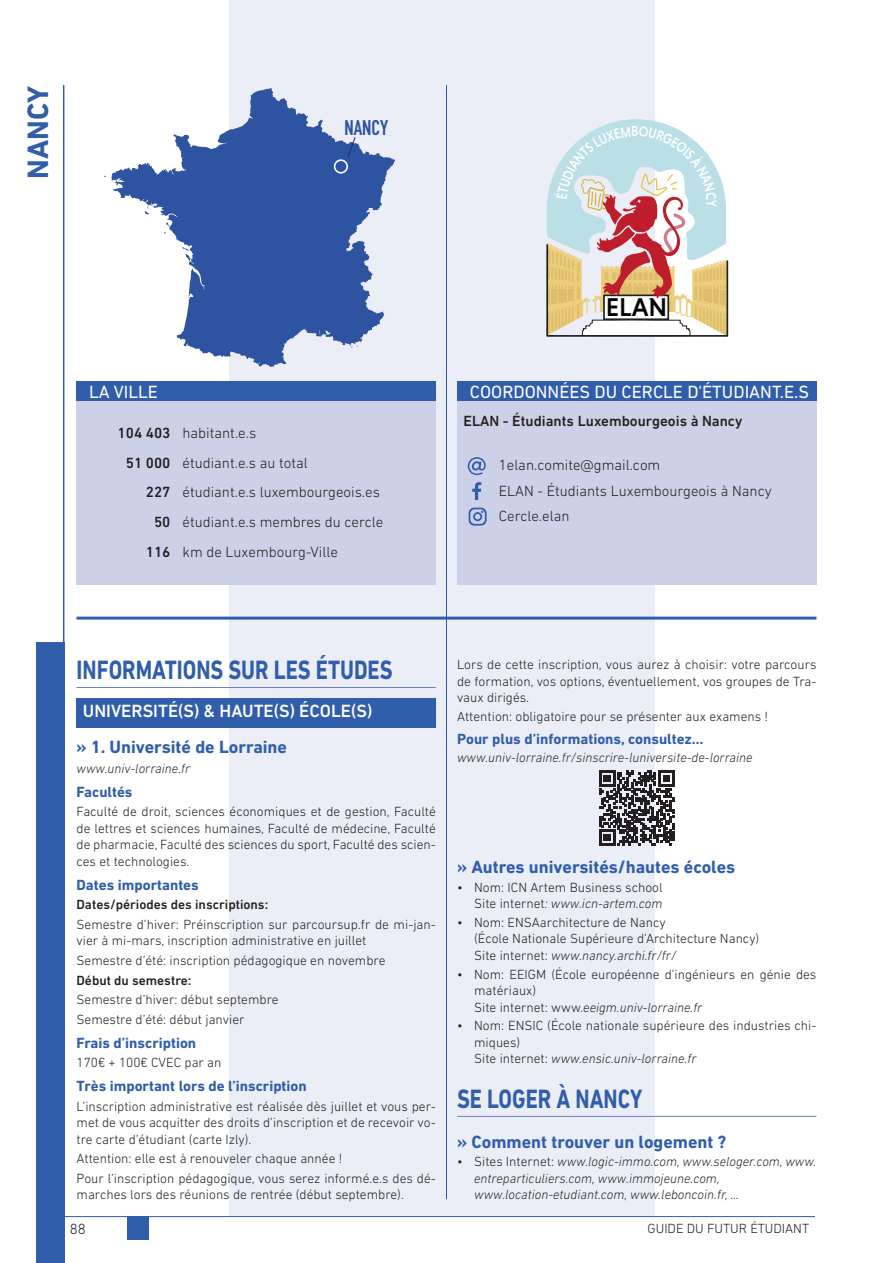
<style>
.page{position:relative;width:893px;height:1263px;background:#fff}
.page>*{position:absolute;margin:0;border:0;box-sizing:border-box;transform-origin:0 0}
.t1{font:700 30px "DIN Next LT Pro";color:#305eaa}
.t2{font:700 27px "DIN Next LT Pro";color:#305eaa;scale:.8 1}
.t3{font:500 26.25px "Niveau Grotesk";color:#040503}
.t4{font:700 20.85px "DIN Condensed";color:#2e53a1}
.t5{font:700 18px "DIN Next LT Pro";color:#305eaa}
.t6{font:18px "DIN Next LT Pro";color:#fff}
.t7{font:500 18px "DIN Next LT Pro";color:#fff}
.t8{font:300 15px/25.5px "DIN Next LT Pro";color:#231f20}
.t9{font:700 15px "DIN Next LT Pro";color:#305eaa}
.t10{font:500 15px "DIN Next LT Pro";color:#231f20}
.t11{font:300 13.5px/16.5px "DIN Next LT Pro";color:#231f20}
.t12{font:italic 300 13.5px/16.5px "DIN Next LT Pro";color:#231f20}
.t13{font:500 13.5px "DIN Next LT Pro";color:#231f20}
.s1{font-weight:500}
.s2{font-style:italic}
.s3{font-style:normal}
</style>
<div class="page">
<div style="left:230px;top:0;width:425px;height:1216px;background:#eceef7"></div>
<div style="left:128px;top:1216px;width:21px;height:24px;background:#305eaa"></div>
<hr style="left:64px;top:1216px;width:64px;height:1px;background:#305eaa">
<hr style="left:149px;top:1216px;width:666px;height:1px;background:#305eaa">
<div style="left:36px;top:642px;width:28px;height:621px;background:#305eaa"></div>
<hr style="left:63px;top:85px;width:1px;height:1178px;background:#305eaa">
<hr style="left:446px;top:85px;width:1px;height:1114px;background:#305eaa">
<hr style="left:77px;top:617px;width:739px;height:3px;background:#305eaa">
<svg style="left:104px;top:88px;width:291px;height:279px;fill:#2e53a1"></svg>
<div style="left:335px;top:160px;width:12px;height:13px;background:#2e53a1;border-radius:50%"></div>
<div style="left:334px;top:159px;width:14px;height:15px;border:2px solid #fff;border-radius:50%"></div>
<svg style="left:347px;top:137px;width:9px;height:20px"></svg>
<hr style="left:77px;top:687px;width:359px;height:1px;background:#6c7fbd">
<hr style="left:457px;top:1116px;width:359px;height:1px;background:#6c7fbd">
<svg style="left:599px;top:770px;width:75px;height:75px"></svg>
<div style="left:457px;top:381px;width:359px;height:21px;background:#305eaa"></div>
<div style="left:457px;top:402px;width:359px;height:183px;background:#cdd1e8"></div>
<div style="left:77px;top:381px;width:359px;height:20px;background:#305eaa"></div>
<div style="left:77px;top:401px;width:359px;height:184px;background:#cdd1e8"></div>
<div style="left:77px;top:698px;width:359px;height:30px;background:#305eaa"></div>
<svg style="left:468px;top:457px;width:18px;height:18px"></svg>
<svg style="left:472px;top:482px;width:9px;height:18px"></svg>
<svg style="left:469px;top:508px;width:18px;height:18px"></svg>
<svg style="left:546px;top:119px;width:182px;height:218px"></svg>
<h1 class="t1" style="left:20px;top:179px;width:95px;rotate:-90deg">NANCY</h1>
<h3 class="t4" style="left:344px;top:113px;width:45px">NANCY</h3>
<h3 class="t6" style="left:89px;top:381px;width:70px">LA VILLE</h3>
<p class="t8" style="left:118px;top:420px;width:140px"><span class="s1">104 403</span> habitant.e.s</p>
<p class="t8" style="left:126px;top:450px;width:183px"><span class="s1">51 000</span> étudiant.e.s au total</p>
<p class="t8" style="left:146px;top:479px;width:236px"><span class="s1">227</span> étudiant.e.s luxembourgeois.es</p>
<p class="t8" style="left:154px;top:509px;width:231px"><span class="s1">50</span> étudiant.e.s membres du cercle</p>
<p class="t8" style="left:146px;top:539px;width:194px"><span class="s1">116</span> km de Luxembourg-Ville</p>
<h3 class="t3" style="left:606px;top:292px;width:63px">ELAN</h3>
<h3 class="t6" style="left:470px;top:381px;width:341px">COORDONNÉES DU CERCLE D'ÉTUDIANT.E.S</h3>
<p class="t10" style="left:463px;top:412px;width:280px">ELAN - Étudiants Luxembourgeois à Nancy</p>
<p class="t8" style="left:499px;top:452px;width:274px">1elan.comite@gmail.com<br>ELAN - Étudiants Luxembourgeois à Nancy<br>Cercle.elan</p>
<h2 class="t2" style="left:77px;top:654px;width:397px">INFORMATIONS SUR LES ÉTUDES</h2>
<h3 class="t7" style="left:83px;top:701px;width:291px">UNIVERSITÉ(S) &amp; HAUTE(S) ÉCOLE(S)</h3>
<h3 class="t5" style="left:77px;top:737px;width:212px">» 1. Université de Lorraine</h3>
<p class="t12" style="left:77px;top:760px;width:115px">www.univ-lorraine.fr</p>
<p class="t9" style="left:77px;top:783px;width:57px">Facultés</p>
<p class="t11" style="left:77px;top:803px;width:361px;text-align:justify">Faculté de droit, sciences économiques et de gestion, Faculté de lettres et sciences humaines, Faculté de médecine, Faculté de pharmacie, Faculté des sciences du sport, Faculté des scien&shy;ces et technologies.</p>
<p class="t9" style="left:77px;top:876px;width:124px">Dates importantes</p>
<p class="t13" style="left:77px;top:897px;width:193px">Dates/périodes des inscriptions:</p>
<p class="t11" style="left:77px;top:916px;width:361px">Semestre d’hiver: Préinscription sur parcoursup.fr de mi-jan&shy;vier à mi-mars, inscription administrative en juillet</p>
<p class="t11" style="left:77px;top:952px;width:310px">Semestre d’été: inscription pédagogique en novembre</p>
<p class="t13" style="left:77px;top:972px;width:116px">Début du semestre:</p>
<p class="t11" style="left:77px;top:990px;width:204px;line-height:19.5px">Semestre d’hiver: début septembre<br>Semestre d’été: début janvier</p>
<p class="t9" style="left:77px;top:1034px;width:121px">Frais d’inscription</p>
<p class="t11" style="left:77px;top:1054px;width:146px">170€ + 100€ CVEC par an</p>
<p class="t9" style="left:77px;top:1077px;width:232px">Très important lors de l’inscription</p>
<p class="t11" style="left:77px;top:1097px;width:361px;text-align:justify">L’inscription administrative est réalisée dès juillet et vous per&shy;met de vous acquitter des droits d’inscription et de recevoir vo&shy;tre carte d’étudiant (carte Izly).</p>
<p class="t11" style="left:77px;top:1148px;width:361px;line-height:19.5px">Attention: elle est à renouveler chaque année !<br>Pour l’inscription pédagogique, vous serez informé.e.s des dé-</p>
<p class="t11" style="left:77px;top:1186px;width:329px">marches lors des réunions de rentrée (début septembre).</p>
<p class="t11" style="left:457px;top:656px;width:361px;text-align:justify">Lors de cette inscription, vous aurez à choisir: votre parcours de formation, vos options, éventuellement, vos groupes de Tra&shy;vaux dirigés.</p>
<p class="t11" style="left:457px;top:708px;width:313px">Attention: obligatoire pour se présenter aux examens !</p>
<p class="t9" style="left:457px;top:730px;width:248px">Pour plus d’informations, consultez…</p>
<p class="t12" style="left:457px;top:749px;width:297px">www.univ-lorraine.fr/sinscrire-luniversite-de-lorraine</p>
<h3 class="t5" style="left:457px;top:856px;width:280px">» Autres universités/hautes écoles</h3>
<p class="t11" style="left:457px;top:879px;width:207px;text-align:right">• Nom: ICN Artem Business school<br>Site internet<span class="s2">: www.icn-artem.com</span></p>
<p class="t11" style="left:474px;top:914px;width:287px;text-indent:-17px">• Nom: ENSAarchitecture de Nancy<br>(École Nationale Supérieure d’Architecture Nancy)<br>Site internet: <span class="s2">www.nancy.archi.fr/fr/</span></p>
<p class="t11" style="left:474px;top:966px;width:344px;text-indent:-17px">• Nom: EEIGM (École européenne d'ingénieurs en génie des matériaux)<br>Site internet: www.<span class="s2">eeigm.univ-lorraine.fr</span></p>
<p class="t11" style="left:474px;top:1017px;width:344px;text-indent:-17px">• Nom: ENSIC (École nationale supérieure des industries chi&shy;miques)<br>Site internet: <span class="s2">www.ensic.univ-lorraine.fr</span></p>
<h2 class="t2" style="left:457px;top:1083px;width:233px">SE LOGER À NANCY</h2>
<h3 class="t5" style="left:457px;top:1131px;width:271px">» Comment trouver un logement ?</h3>
<p class="t12" style="left:474px;top:1153px;width:344px;text-indent:-17px"><span class="s3">• Sites Internet:</span> www.logic-immo.com, www.seloger.com, www. entreparticuliers.com, www.immojeune.com, www.location-etudiant.com, www.leboncoin.fr, …</p>
<p class="t8" style="left:70px;top:1216px;width:17px">88</p>
<p class="t11" style="left:647px;top:1220px;width:163px">GUIDE DU FUTUR ÉTUDIANT</p>
</div>
